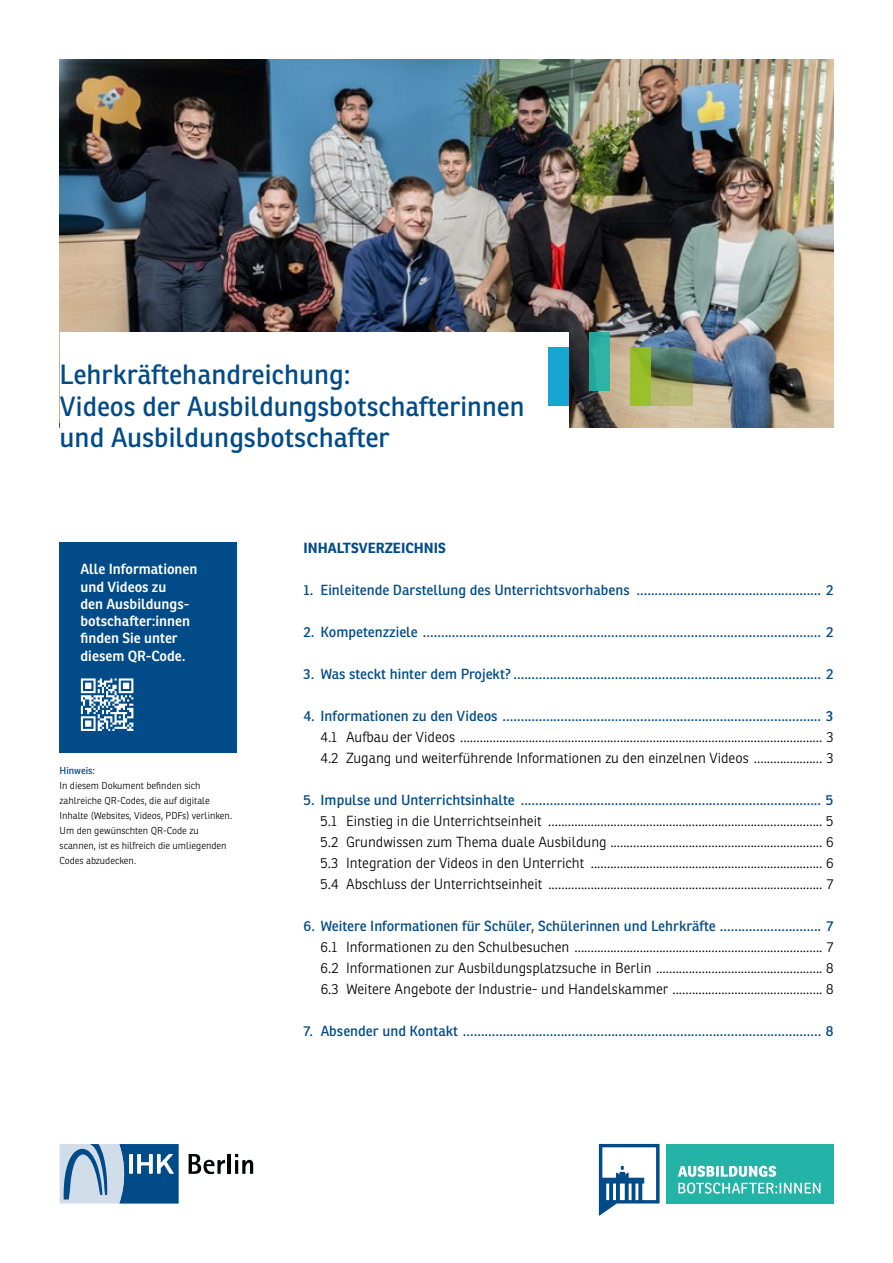
<style>
.page{position:relative;width:893px;height:1263px;background:#fff}
.page>*{position:absolute;margin:0;border:0;box-sizing:border-box;transform-origin:0 0}
.t1{font:27px/31.5px "Ronnia";color:#004b88}
.t2{font:300 14.25px/21px "Ronnia";color:#000;text-align:justify}
.t3{font:14.25px "Ronnia";color:#004b88}
.t4{font:600 14.25px/17.2px "Ronnia";color:#fff}
.t5{font:700 14.25px "Ronnia";color:#004b88}
.t6{font:300 9.75px/15px "Ronnia";color:#000}
.t7{font:9.75px "Ronnia";color:#004b88}
</style>
<div class="page">
<svg style="left:189px;top:1154px;width:36px;height:20px"></svg>
<hr style="left:228px;top:1154px;width:3px;height:20px;background:#010203">
<svg style="left:235px;top:1154px;width:18px;height:20px"></svg>
<svg style="left:60px;top:1144px;width:119px;height:59px;background:#6994b9"></svg>
<div style="left:666px;top:1144px;width:167px;height:59px;background:#23b3a7"></div>
<svg style="left:678px;top:1166px;width:142px;height:28px"></svg>
<svg style="left:599px;top:1144px;width:61px;height:72px"></svg>
<img style="left:60px;top:60px;width:773px;height:367px">
<div style="left:60px;top:543px;width:177px;height:210px;background:#004b88"></div>
<svg style="left:81px;top:678px;width:52px;height:53px"></svg>
<div style="left:60px;top:333px;width:508px;height:115px;background:#fff"></div>
<div style="left:631px;top:347px;width:20px;height:59px;background:linear-gradient(to right,#9ac029,#93bb28)"></div>
<svg style="left:651px;top:347px;width:42px;height:59px;background:#788c64"></svg>
<div style="left:589px;top:333px;width:21px;height:58px;background:linear-gradient(to bottom,#2bada0,#2dafa2)"></div>
<div style="left:548px;top:347px;width:20px;height:59px;background:#17a5d2"></div>
<h1 class="t1" style="left:60px;top:359px;width:466px">Lehrkräftehandreichung:<br>Videos der Ausbildungsbotschafterinnen und Ausbildungsbotschafter</h1>
<p class="t4" style="left:81px;top:561px;width:119px">Alle Informationen und Videos zu<br>den Ausbildungs&shy;botschafter:innen finden Sie unter diesem QR-Code.</p>
<p class="t7" style="left:60px;top:764px;width:37px">Hinweis:</p>
<p class="t6" style="left:60px;top:778px;width:174px">In diesem Dokument befinden sich zahlreiche QR-Codes, die auf digitale Inhalte (Websites, Videos, PDFs) verlinken.<br>Um den gewünschten QR-Code zu scannen, ist es hilfreich die umliegenden Codes abzudecken.</p>
<p class="t5" style="left:303px;top:539px;width:144px">INHALTSVERZEICHNIS</p>
<p class="t3" style="left:303px;top:581px;width:531px">1. Einleitende Darstellung des Unterrichtsvorhabens ................................................... 2</p>
<p class="t3" style="left:303px;top:623px;width:531px">2. Kompetenzziele .............................................................................................................. 2</p>
<p class="t3" style="left:303px;top:665px;width:531px">3. Was steckt hinter dem Projekt? ..................................................................................... 2</p>
<p class="t3" style="left:303px;top:707px;width:531px">4. Informationen zu den Videos ........................................................................................ 3</p>
<p class="t2" style="left:321px;top:726px;width:514px">4.1 Aufbau der Videos ............................................................................................................... 3<br>4.2 Zugang und weiterführende Informationen zu den einzelnen Videos ..................... 3</p>
<p class="t3" style="left:304px;top:791px;width:531px">5. Impulse und Unterrichtsinhalte ................................................................................... 5</p>
<p class="t2" style="left:321px;top:810px;width:514px">5.1 Einstieg in die Unterrichtseinheit .................................................................................... 5<br>5.2 Grundwissen zum Thema duale Ausbildung ................................................................. 6<br>5.3 Integration der Videos in den Unterricht ....................................................................... 6<br>5.4 Abschluss der Unterrichtseinheit .................................................................................... 7</p>
<p class="t3" style="left:304px;top:917px;width:531px">6. Weitere Informationen für Schüler, Schülerinnen und Lehrkräfte ............................ 7</p>
<p class="t2" style="left:321px;top:936px;width:514px">6.1 Informationen zu den Schulbesuchen ............................................................................ 7<br>6.2 Informationen zur Ausbildungsplatzsuche in Berlin ................................................... 8<br>6.3 Weitere Angebote der Industrie- und Handelskammer .............................................. 8</p>
<p class="t3" style="left:304px;top:1022px;width:531px">7. Absender und Kontakt ................................................................................................... 8</p>
</div>
